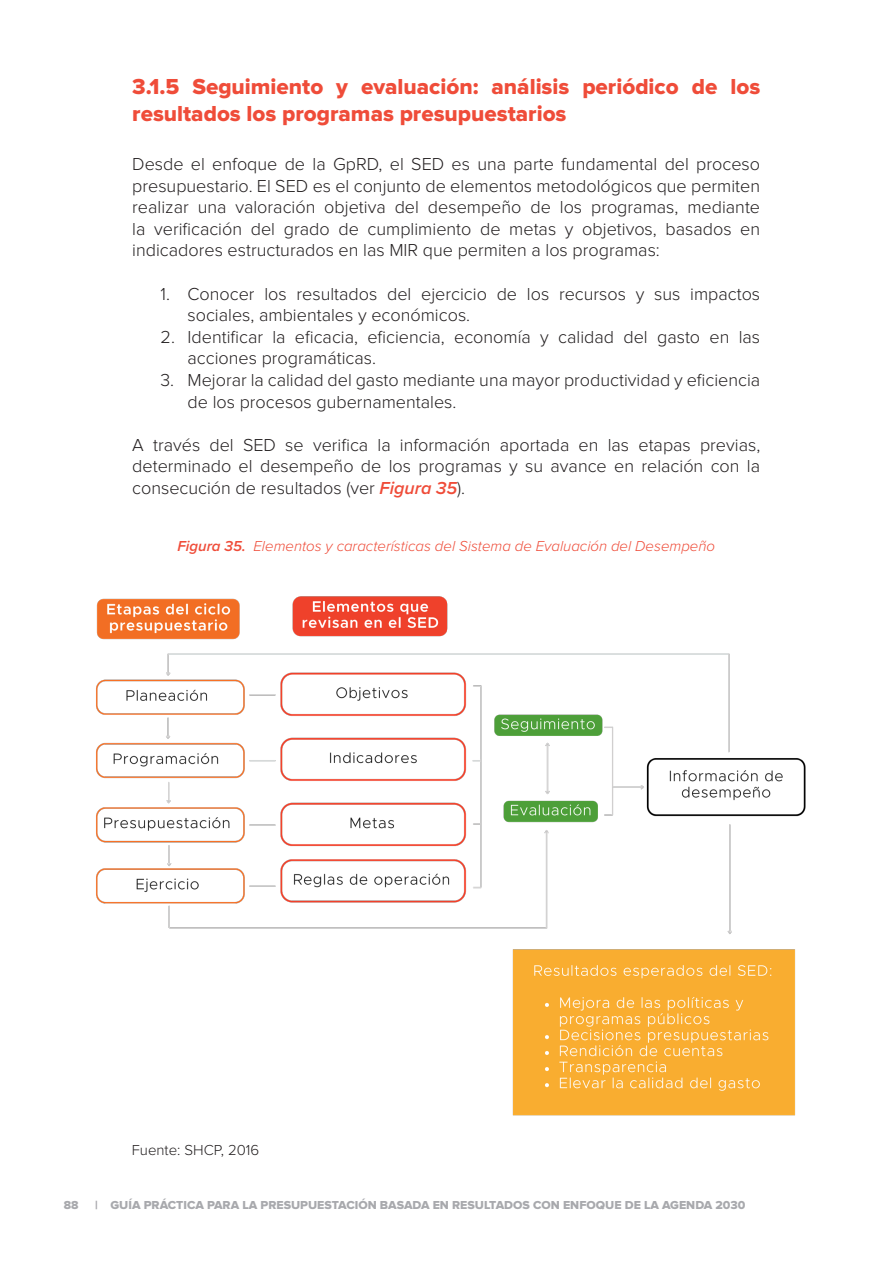
<style>
.page{position:relative;width:893px;height:1263px;background:#fff}
.page>*{position:absolute;margin:0;border:0;box-sizing:border-box;transform-origin:0 0}
.t1{font:22.5px/27px "Proxima Nova Extrabld";color:#ef4c39}
.t2{font:300 18px/21.6px "Proxima Nova";color:#231f20}
.t3{font:italic 300 15px "Proxima Nova";color:#ef4c39}
.t4{font:300 15px "Proxima Nova";color:#231f20}
.t5{font:12px "Proxima Nova Extrabld";color:#a8a9ad}
.s1{font-weight:600;font-style:italic;color:#ef4c39}
.s2{font-weight:600}
</style>
<div class="page">
<img style="left:96px;top:596px;width:710px;height:520px">
<p class="t1" style="left:132px;top:74px;width:629px">3.1.5 Seguimiento y evaluación: análisis periódico de los resultados los programas presupuestarios</p>
<p class="t2" style="left:132px;top:154px;width:629px;text-align:justify">Desde el enfoque de la GpRD, el SED es una parte fundamental del proceso presupuestario. El SED es el conjunto de elementos metodológicos que permiten realizar una valoración objetiva del desempeño de los programas, mediante la verificación del grado de cumplimiento de metas y objetivos, basados en indicadores estructurados en las MIR que permiten a los programas:</p>
<p class="t2" style="left:188px;top:283px;width:574px;text-indent:-27px">1. Conocer los resultados del ejercicio de los recursos y sus impactos sociales, ambientales y económicos.</p>
<p class="t2" style="left:188px;top:326px;width:574px;text-indent:-27px">2. Identificar la eficacia, eficiencia, economía y calidad del gasto en las acciones programáticas.</p>
<p class="t2" style="left:188px;top:370px;width:574px;text-indent:-27px">3. Mejorar la calidad del gasto mediante una mayor productividad y eficiencia de los procesos gubernamentales.</p>
<p class="t2" style="left:132px;top:434px;width:629px;text-align:justify">A través del SED se verifica la información aportada en las etapas previas, determinado el desempeño de los programas y su avance en relación con la consecución de resultados (ver <span class="s1">Figura 35</span>).</p>
<p class="t3" style="left:177px;top:539px;width:539px"><span class="s2">Figura 35.</span> Elementos y características del Sistema de Evaluación del Desempeño</p>
<p class="t4" style="left:132px;top:1141px;width:129px">Fuente: SHCP, 2016</p>
<p class="t5" style="left:64px;top:1198px;width:16px">88</p>
<p class="t5" style="left:95px;top:1198px;width:652px">| GUÍA PRÁCTICA PARA LA PRESUPUESTACIÓN BASADA EN RESULTADOS CON ENFOQUE DE LA AGENDA 2030</p>
</div>
